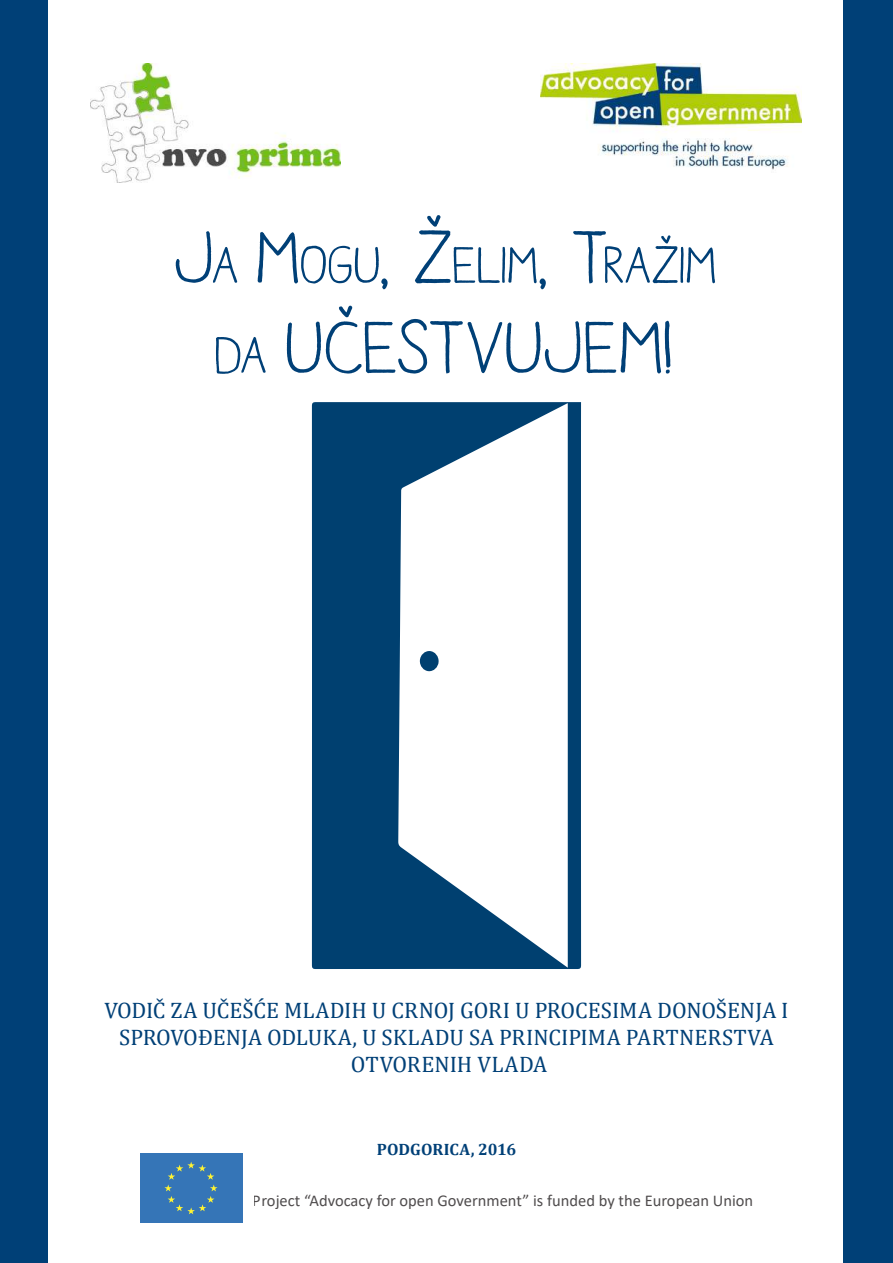
<style>
.page{position:relative;width:893px;height:1263px;background:#fff}
.page>*{position:absolute;margin:0;border:0;box-sizing:border-box;transform-origin:0 0}
.t1{font:75px "Aracne";letter-spacing:-.015em;color:#004077}
.t2{font:52.5px "Aracne";letter-spacing:-.005em;color:#004077}
.t3{font:22.5px/27px "Cambria";color:#004077;text-align:center}
.t4{font:16.5px "Calibri";color:#231f20}
.t5{font:700 16.5px "Cambria";letter-spacing:-.005em;color:#004077}
.s1{font-size:75px}
.s2{font-size:52.5px}
</style>
<div class="page">
<div style="left:140px;top:1153px;width:102px;height:70px;background:#3575b7"></div>
<svg style="left:164px;top:1162px;width:54px;height:52px"></svg>
<img style="left:541px;top:63px;width:261px;height:107px">
<img style="left:90px;top:63px;width:251px;height:120px">
<div style="left:0;top:0;width:47px;height:1263px;background:#004077"></div>
<div style="left:844px;top:0;width:49px;height:1263px;background:#004077"></div>
<svg style="left:312px;top:402px;width:269px;height:567px"></svg>
<div style="left:420px;top:651px;width:19px;height:20px;background:#004070;border-radius:50%"></div>
<h2 class="t2" style="left:176px;top:235px;width:541px"><span class="s1">J</span>A <span class="s1">M</span>OGU<span class="s1">, Ž</span>ELIM<span class="s1">, T</span>RAŽIM</h2>
<h1 class="t1" style="left:216px;top:305px;width:462px"><span class="s2">DA</span> UČESTVUJEM!</h1>
<p class="t3" style="left:104px;top:997px;width:686px">VODIČ ZA UČEŠĆE MLADIH U CRNOJ GORI U PROCESIMA DONOŠENJA I<br>SPROVOĐENJA ODLUKA, U SKLADU SA PRINCIPIMA PARTNERSTVA<br>OTVORENIH VLADA</p>
<p class="t5" style="left:377px;top:1138px;width:141px">PODGORICA, 2016</p>
<p class="t4" style="left:253px;top:1188px;width:502px">Project “Advocacy for open Government” is funded by the European Union</p>
</div>
